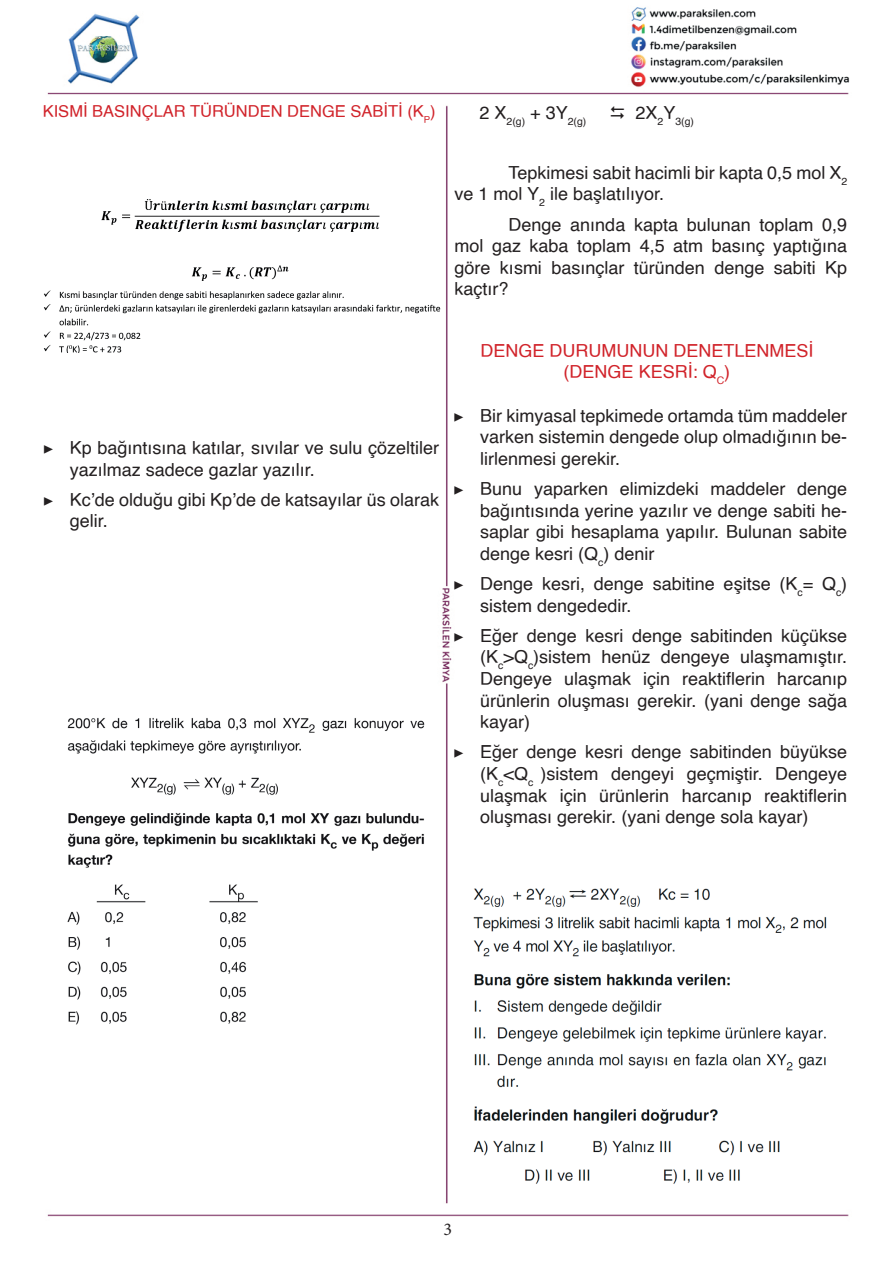
<style>
.page{position:relative;width:893px;height:1263px;background:#fff}
.page>*{position:absolute;margin:0;border:0;box-sizing:border-box;transform-origin:0 0}
.t1{font:18px/21.6px "Helvetica";color:#231f20;text-align:justify}
.t2{font:18px/21.6px "Helvetica";color:#d1232a;text-align:center}
.t3{font:18px "Minion Pro";color:#231f20}
.t4{font:16.5px "Helvetica";color:#d1232a}
.t5{font:10.5px "Helvetica";color:#231f20}
.s1{font-family:"Minion Pro"}
</style>
<div class="page">
<img style="left:47px;top:7px;width:803px;height:1210px">
<img style="left:44px;top:193px;width:397px;height:159px">
<img style="left:57px;top:707px;width:375px;height:342px">
<img style="left:468px;top:878px;width:366px;height:315px">
<svg style="left:611px;top:105px;width:13px;height:14px"></svg>
<p class="t4" style="left:43px;top:99px;width:395px">KISMİ BASINÇLAR TÜRÜNDEN DENGE SABİTİ (K<sub>P</sub>)</p>
<p class="t5" style="left:480px;top:113px;width:108px"><sup>2</sup> <sup>X</sup>2(g) <sup>+</sup> <sup>3Y</sup>2(g)</p>
<p class="t5" style="left:635px;top:113px;width:60px"><sup>2X</sup>2<sup>Y</sup>3(g)</p>
<p class="t1" style="left:455px;top:162px;width:394px;text-indent:54px">Tepkimesi sabit hacimli bir kapta 0,5 mol X<sub>2 </sub>ve 1 mol Y<sub>2</sub> ile başlatılıyor.</p>
<p class="t1" style="left:455px;top:214px;width:394px;text-indent:54px">Denge anında kapta bulunan toplam 0,9 mol gaz kaba toplam 4,5 atm basınç yaptığına göre kısmi basınçlar türünden denge sabiti Kp kaçtır?</p>
<p class="t1" style="left:70px;top:437px;width:371px;text-indent:-27px"><span class="s1">▶</span> Kp bağıntısına katılar, sıvılar ve sulu çözeltiler yazılmaz sadece gazlar yazılır.</p>
<p class="t1" style="left:70px;top:489px;width:371px;text-indent:-27px"><span class="s1">▶</span> Kc’de olduğu gibi Kp’de de katsayılar üs olarak gelir.</p>
<p class="t2" style="left:480px;top:340px;width:331px">DENGE DURUMUNUN DENETLENMESI (DENGE KESRI : Q<sub>C</sub>)</p>
<p class="t1" style="left:480px;top:405px;width:369px;text-indent:-27px"><span class="s1">▶</span> Bir kimyasal tepkimede ortamda tüm maddeler varken sistemin dengede olup olmadığının be&shy;lirlenmesi gerekir.</p>
<p class="t1" style="left:480px;top:479px;width:369px;text-indent:-27px"><span class="s1">▶</span> Bunu yaparken elimizdeki maddeler denge bağıntısında yerine yazılır ve denge sabiti he&shy;saplar gibi hesaplama yapılır. Bulunan sabite denge kesri (Q<sub>c</sub>) denir</p>
<p class="t1" style="left:480px;top:573px;width:369px;text-indent:-27px"><span class="s1">▶</span> Denge kesri, denge sabitine eşitse (K<sub>c</sub>= Q<sub>c</sub>) sistem dengededir.</p>
<p class="t1" style="left:480px;top:625px;width:369px;text-indent:-27px"><span class="s1">▶</span> Eğer denge kesri denge sabitinden küçükse (K<sub>c</sub>&gt;Q<sub>c</sub>)sistem henüz dengeye ulaşmamıştır.<br>Dengeye ulaşmak için reaktiflerin harcanıp ürünlerin oluşması gerekir. (yani denge sağa kayar)</p>
<p class="t1" style="left:480px;top:742px;width:369px;text-indent:-27px"><span class="s1">▶</span> Eğer denge kesri denge sabitinden büyükse (K<sub>c</sub>&lt;Q<sub>c</sub> )sistem dengeyi geçmiştir. Dengeye ulaşmak için ürünlerin harcanıp reaktiflerin oluşması gerekir. (yani denge sola kayar)</p>
<p class="t3" style="left:443px;top:1217px;width:10px">3</p>
</div>
